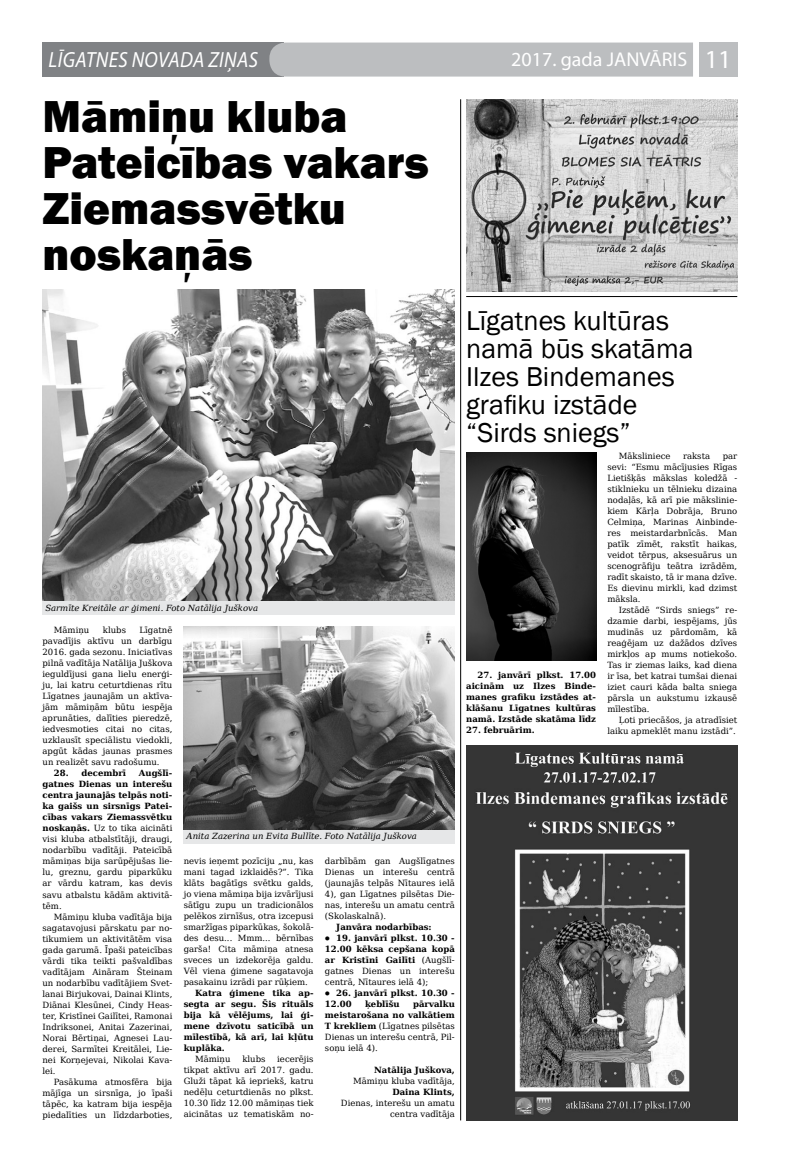
<style>
.page{position:relative;width:794px;height:1163px;background:#fff}
.page>*{position:absolute;margin:0;border:0;box-sizing:border-box;transform-origin:0 0}
.t1{font:800 46px/46px "Franklin Gothic";color:#000}
.t2{font:28px/28px "Franklin Gothic";color:#000}
.t3{font:italic 22px "Myriad Pro";letter-spacing:.02em;color:#fff;scale:.9 1}
.t4{font:20px "Myriad Pro";color:#fff}
.t5{font:8.5px/11px "DejaVu Serif";color:#000;text-align:justify}
.t6{font:700 8.5px/11px "DejaVu Serif";color:#000;text-align:justify}
.t7{font:italic 8.5px "DejaVu Serif";color:#000}
.s1{font-size:26px}
.s2{font-weight:700}
.s3{font-weight:400}
</style>
<div class="page">
<div style="left:43px;top:43px;width:241px;height:34px;background:#808285"></div>
<div style="left:699px;top:43px;width:38px;height:34px;background:#bcbec0"></div>
<div style="left:269px;top:43px;width:424px;height:34px;background:#bcbec0"></div>
<img style="left:184px;top:626px;width:271px;height:204px">
<img style="left:43px;top:289px;width:412px;height:312px">
<div style="left:43px;top:601px;width:412px;height:13px;background:#e6e7e8"></div>
<div style="left:184px;top:830px;width:271px;height:13px;background:#e6e7e8"></div>
<hr style="left:460px;top:99px;width:1px;height:1021px;background:#000">
<img style="left:466px;top:99px;width:271px;height:192px">
<hr style="left:466px;top:296px;width:271px;height:1px;background:#000">
<img style="left:466px;top:452px;width:130px;height:208px">
<img style="left:466px;top:745px;width:271px;height:375px">
<h3 class="t3" style="left:49px;top:46px;width:223px">LĪGATNES NOVADA ZIŅAS</h3>
<h3 class="t4" style="left:511px;top:47px;width:222px">2017. gada JANVĀRIS <span class="s1">11</span></h3>
<h1 class="t1" style="left:43px;top:93px;width:388px">Māmiņu kluba<br>Pateicības vakars<br>Ziemassvētku noskaņās</h1>
<p class="t7" style="left:45px;top:601px;width:214px">Sarmīte Kreitāle ar ģimeni. Foto Natālija Juškova</p>
<p class="t5" style="left:54px;top:624px;width:37px">Māmiņu</p>
<p class="t5" style="left:103px;top:624px;width:25px">klubs</p>
<p class="t5" style="left:43px;top:624px;width:131px;text-indent:97px">Līgatnē pavadījis aktīvu un darbīgu 2016. gada sezonu. Iniciatīvas pilnā vadītāja Natālija Juškova ieguldījusi gana lielu enerģi&shy;ju, lai katru ceturtdienas rītu Līgatnes jaunajām un aktīva&shy;jām māmiņām būtu iespēja aprunāties, dalīties pieredzē, iedvesmoties citai no citas, uzklausīt speciālistu viedokli, apgūt kādas jaunas prasmes un realizēt savu radošumu.</p>
<p class="t6" style="left:54px;top:767px;width:74px">28. decembrī</p>
<p class="t5" style="left:42px;top:767px;width:131px;text-indent:96px"><span class="s2">Augšlī&shy;gatnes Dienas un interešu centra jaunajās telpās noti&shy;ka gaišs un sirsnīgs Patei&shy;cības vakars Ziemassvētku noskaņās.</span> Uz to tika aicināti visi kluba atbalstītāji, draugi, nodarbību vadītāji. Pateicībā māmiņas bija sarūpējušas lie&shy;lu, greznu, gardu piparkūku ar vārdu katram, kas devis savu atbalstu kādām aktivitā&shy;tēm.</p>
<p class="t5" style="left:43px;top:910px;width:131px;text-indent:11px">Māmiņu kluba vadītāja bija sagatavojusi pārskatu par no&shy;tikumiem un aktivitātēm visa gada garumā. Īpaši pateicības vārdi tika teikti pašvaldības vadītājam Aināram Šteinam un nodarbību vadītājiem Svet&shy;lanai Birjukovai, Dainai Klints, Diānai Klesūnei, Cindy Heas&shy;ter, Kristīnei Gailītei, Ramonai Indriksonei, Anitai Zazerinai, Norai Bērtiņai, Agnesei Lau&shy;derei, Sarmītei Kreitālei, Lie&shy;nei Korņejevai, Nikolai Kava&shy;lei.</p>
<p class="t5" style="left:43px;top:1075px;width:131px;text-indent:11px">Pasākuma atmosfēra bija mājīga un sirsnīga, jo īpaši tāpēc, ka katram bija iespēja piedalīties un līdzdarboties,</p>
<p class="t7" style="left:187px;top:829px;width:232px">Anita Zazerina un Evita Bullīte. Foto Natālija Juškova</p>
<p class="t5" style="left:184px;top:855px;width:131px">nevis ieņemt pozīciju „nu, kas mani tagad izklaidēs?”. Tika klāts bagātīgs svētku galds, jo viena māmiņa bija izvārījusi sātīgu zupu un tradicionālos pelēkos zirnīšus, otra izcepusi smaržīgas piparkūkas, šokolā&shy;des desu... Mmm... bērnības garša! Cita māmiņa atnesa sveces un izdekorēja galdu.<br>Vēl viena ģimene sagatavoja pasakainu izrādi par rūķiem.</p>
<p class="t6" style="left:184px;top:987px;width:131px;text-indent:11px">Katra ģimene tika ap&shy;segta ar segu. Šis rituāls bija kā vēlējums, lai ģi&shy;mene dzīvotu saticībā un mīlestībā, kā arī, lai kļūtu kuplāka.</p>
<p class="t5" style="left:195px;top:1053px;width:37px">Māmiņu</p>
<p class="t5" style="left:242px;top:1053px;width:25px">klubs</p>
<p class="t5" style="left:325px;top:855px;width:131px">darbībām gan Augšlīgatnes Dienas un interešu centrā (jaunajās telpās Nītaures ielā 4), gan Līgatnes pilsētas Die&shy;nas, interešu un amatu centrā (Skolaskalnā).</p>
<p class="t6" style="left:336px;top:921px;width:97px">Janvāra nodarbības:</p>
<p class="t6" style="left:325px;top:932px;width:131px;text-align:left">● 19. janvārī plkst. 10.30 -<br>12.00 kēksa cepšana kopā ar Kristīni Gailīti <span class="s3">(Augšlī&shy;gatnes Dienas un interešu centrā, Nītaures ielā 4);</span></p>
<p class="t6" style="left:325px;top:987px;width:127px">● 26. janvārī plkst. 10.30 -<br>12.00</p>
<p class="t6" style="left:365px;top:998px;width:36px">ķeblīšu</p>
<p class="t5" style="left:325px;top:998px;width:131px;text-indent:88px"><span class="s2">pārvalku meistarošana no valkātiem T krekliem</span> (Līgatnes pilsētas Dienas un interešu centrā, Pil&shy;soņu ielā 4).</p>
<p class="t6" style="left:374px;top:1064px;width:82px">Natālija Juškova,</p>
<p class="t5" style="left:353px;top:1075px;width:103px">Māmiņu kluba vadītāja,</p>
<p class="t6" style="left:392px;top:1086px;width:64px">Daina Klints,</p>
<p class="t5" style="left:341px;top:1097px;width:115px;text-align:right">Dienas, interešu un amatu centra vadītāja</p>
<p class="t5" style="left:184px;top:1053px;width:131px;text-indent:93px">iecerējis tikpat aktīvu arī 2017. gadu.<br>Gluži tāpat kā iepriekš, katru nedēļu ceturtdienās no plkst.<br>10.30 līdz 12.00 māmiņas tiek aicinātas uz tematiskām no-</p>
<h2 class="t2" style="left:466px;top:307px;width:229px">Līgatnes kultūras namā būs skatāma<br>Ilzes Bindemanes grafiku izstāde “Sirds sniegs”</h2>
<p class="t5" style="left:619px;top:450px;width:53px">Māksliniece</p>
<p class="t5" style="left:683px;top:450px;width:29px">raksta</p>
<p class="t5" style="left:607px;top:450px;width:131px;text-indent:115px">par sevi: “Esmu mācījusies Rīgas Lietišķās mākslas koledžā - stiklnieku un tēlnieku dizaina nodaļās, kā arī pie mākslinie&shy;kiem Kārļa Dobrāja, Bruno Celmiņa, Marinas Ainbinde&shy;res meistardarbnīcās. Man patīk zīmēt, rakstīt haikas, veidot tērpus, aksesuārus un scenogrāfiju teātra izrādēm, radīt skaisto, tā ir mana dzīve.<br>Es dievinu mirkli, kad dzimst māksla.</p>
<p class="t5" style="left:607px;top:604px;width:131px;text-indent:11px">Izstādē “Sirds sniegs” re&shy;dzamie darbi, iespējams, jūs mudinās uz pārdomām, kā reaģējam uz dažādos dzīves mirkļos ap mums notiekošo.<br>Tas ir ziemas laiks, kad diena ir īsa, bet katrai tumšai dienai iziet cauri kāda balta sniega pārsla un aukstumu izkausē mīlestība.</p>
<p class="t5" style="left:607px;top:714px;width:131px;text-align:right">Ļoti priecāšos, ja atradīsiet laiku apmeklēt manu izstādi”.</p>
<p class="t6" style="left:466px;top:669px;width:131px;text-indent:11px">27. janvārī plkst. 17.00 aicinām uz Ilzes Binde&shy;manes grafiku izstādes at&shy;klāšanu Līgatnes kultūras namā. Izstāde skatāma līdz</p>
<p class="t6" style="left:466px;top:724px;width:70px">27. februārim.</p>
</div>
